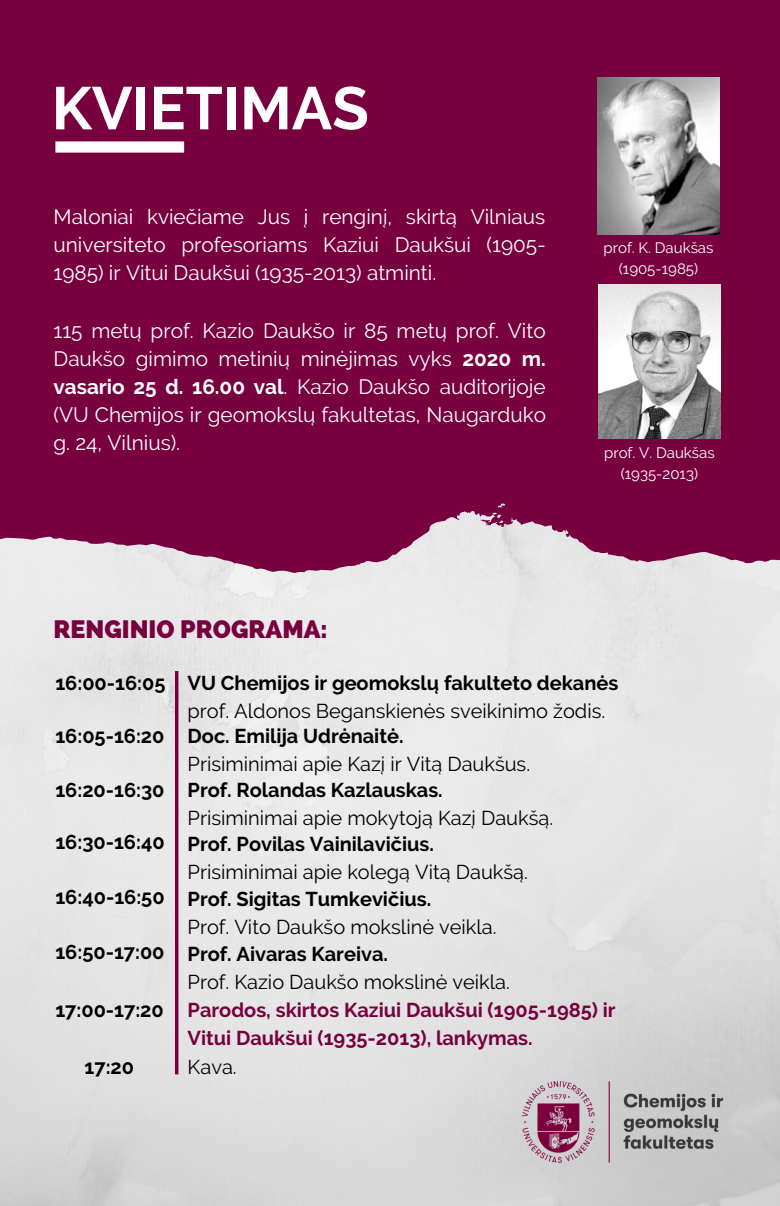
<style>
.page{position:relative;width:780px;height:1206px;background:#fff}
.page>*{position:absolute;margin:0;border:0;box-sizing:border-box;transform-origin:0 0}
.t1{font:700 60px "Raleway";color:#fff}
.t2{font:800 25px "Raleway";color:#78003f}
.t3{font:20.75px/28px "Raleway";color:#fff;text-align:justify}
.t4{font:700 20px "Raleway";color:#000}
.t5{font:20px "Raleway";color:#000}
.t6{font:700 20px/27.8px "Raleway";color:#78003f}
.t7{font:15px/20.5px "Raleway";color:#fff;text-align:center}
.s1{font-weight:700}
</style>
<div class="page">
<img style="left:0;top:0;width:780px;height:1206px">
<svg style="left:395px;top:0;width:385px;height:563px;background:#82164f"></svg>
<div style="left:515px;top:0;width:265px;height:509px;background:#78003f"></div>
<svg style="left:55px;top:141px;width:129px;height:12px"></svg>
<svg style="left:175px;top:671px;width:3px;height:403px"></svg>
<img style="left:496px;top:1072px;width:268px;height:108px">
<img style="left:598px;top:285px;width:122px;height:154px">
<img style="left:598px;top:77px;width:122px;height:158px">
<h1 class="t1" style="left:52px;top:73px;width:319px">KVIETIMAS</h1>
<p class="t3" style="left:54px;top:202px;width:494px">Maloniai kviečiame Jus į renginį, skirtą Vilniaus universiteto profesoriams Kaziui Daukšui (1905- 1985) ir Vitui Daukšui (1935-2013) atminti.</p>
<p class="t3" style="left:54px;top:316px;width:494px">115 metų prof. Kazio Daukšo ir 85 metų prof. Vito Daukšo gimimo metinių minėjimas vyks <span class="s1">2020 m. vasario 25 d. 16.00 val</span>. Kazio Daukšo auditorijoje (VU Chemijos ir geomokslų fakultetas, Naugarduko g. 24, Vilnius).</p>
<p class="t7" style="left:604px;top:238px;width:111px">prof. K. Daukšas (1905-1985)</p>
<p class="t7" style="left:604px;top:442px;width:112px">prof. V. Daukšas (1935-2013)</p>
<p class="t2" style="left:54px;top:615px;width:275px">RENGINIO PROGRAMA:</p>
<p class="t4" style="left:188px;top:671px;width:432px">VU Chemijos ir geomokslų fakulteto dekanės</p>
<p class="t5" style="left:188px;top:699px;width:419px">prof. Aldonos Beganskienės sveikinimo žodis.</p>
<p class="t4" style="left:188px;top:724px;width:217px">Doc. Emilija Udrėnaitė.</p>
<p class="t5" style="left:188px;top:752px;width:344px">Prisiminimai apie Kazį ir Vitą Daukšus.</p>
<p class="t4" style="left:188px;top:778px;width:257px">Prof. Rolandas Kazlauskas.</p>
<p class="t5" style="left:188px;top:806px;width:367px">Prisiminimai apie mokytoją Kazį Daukšą.</p>
<p class="t4" style="left:188px;top:832px;width:248px">Prof. Povilas Vainilavičius.</p>
<p class="t5" style="left:188px;top:860px;width:342px">Prisiminimai apie kolegą Vitą Daukšą.</p>
<p class="t4" style="left:188px;top:887px;width:245px">Prof. Sigitas Tumkevičius.</p>
<p class="t5" style="left:188px;top:915px;width:311px">Prof. Vito Daukšo mokslinė veikla.</p>
<p class="t4" style="left:188px;top:942px;width:202px">Prof. Aivaras Kareiva.</p>
<p class="t5" style="left:188px;top:970px;width:324px">Prof. Kazio Daukšo mokslinė veikla.</p>
<p class="t6" style="left:188px;top:996px;width:430px">Parodos, skirtos Kaziui Daukšui (1905-1985) ir<br>Vitui Daukšui (1935-2013), lankymas.</p>
<p class="t5" style="left:188px;top:1054px;width:51px">Kava.</p>
<p class="t4" style="left:55px;top:671px;width:112px">16:00-16:05</p>
<p class="t4" style="left:55px;top:724px;width:111px">16:05-16:20</p>
<p class="t4" style="left:55px;top:778px;width:111px">16:20-16:30</p>
<p class="t4" style="left:55px;top:830px;width:111px">16:30-16:40</p>
<p class="t4" style="left:55px;top:885px;width:111px">16:40-16:50</p>
<p class="t4" style="left:55px;top:940px;width:111px">16:50-17:00</p>
<p class="t4" style="left:55px;top:998px;width:110px">17:00-17:20</p>
<p class="t4" style="left:85px;top:1054px;width:51px">17:20</p>
</div>
